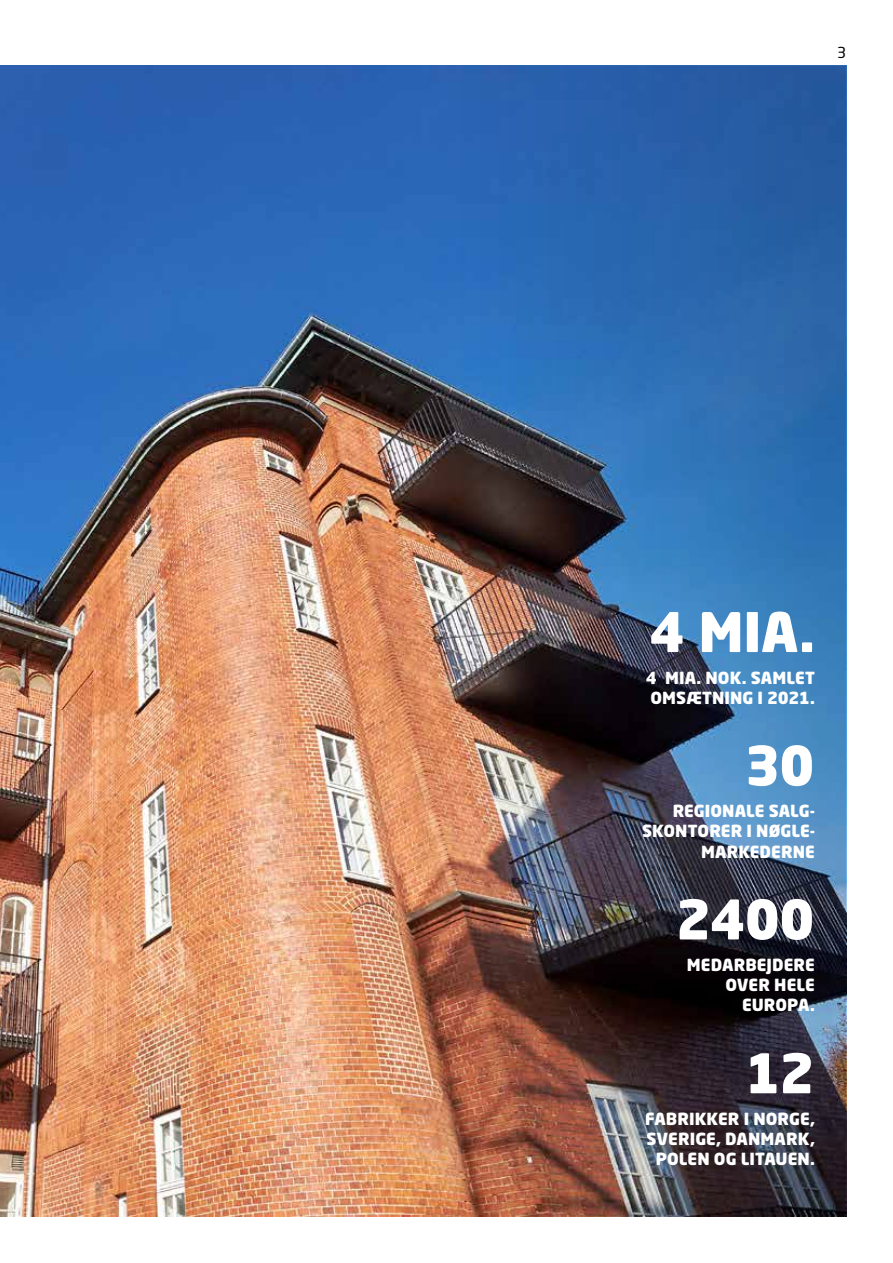
<style>
.page{position:relative;width:893px;height:1263px;background:#fff}
.page>*{position:absolute;margin:0;border:0;box-sizing:border-box;transform-origin:0 0}
.t1{font:900 53.85px "Neo Sans W1 G";letter-spacing:-.025em;color:#fff}
.t2{font:900 16.5px/20.2px "Neo Sans W1 G";letter-spacing:.005em;color:#fff;text-align:right}
.t3{font:15px "Neo Sans W1 G";color:#000}
</style>
<div class="page">
<img style="left:0;top:65px;width:846px;height:1151px">
<img style="left:438px;top:66px;width:407px;height:1149px">
<p class="t3" style="left:837px;top:44px;width:11px">3</p>
<h1 class="t1" style="left:649px;top:597px;width:167px">4 MIA.</h1>
<p class="t2" style="left:646px;top:667px;width:171px;text-align:left">4 MIA. NOK. SAMLET<br>OMSÆTNING I 2021.</p>
<h1 class="t1" style="left:745px;top:730px;width:72px">30</h1>
<p class="t2" style="left:642px;top:801px;width:174px">REGIONALE SALG-<br>SKONTORER I NØGLE-<br>MARKEDERNE</p>
<h1 class="t1" style="left:676px;top:884px;width:141px">2400</h1>
<p class="t2" style="left:687px;top:954px;width:129px">MEDARBEJDERE<br>OVER HELE<br>EUROPA.</p>
<h1 class="t1" style="left:746px;top:1038px;width:71px">12</h1>
<p class="t2" style="left:645px;top:1108px;width:171px">FABRIKKER I NORGE,<br>SVERIGE, DANMARK,<br>POLEN OG LITAUEN.</p>
</div>
